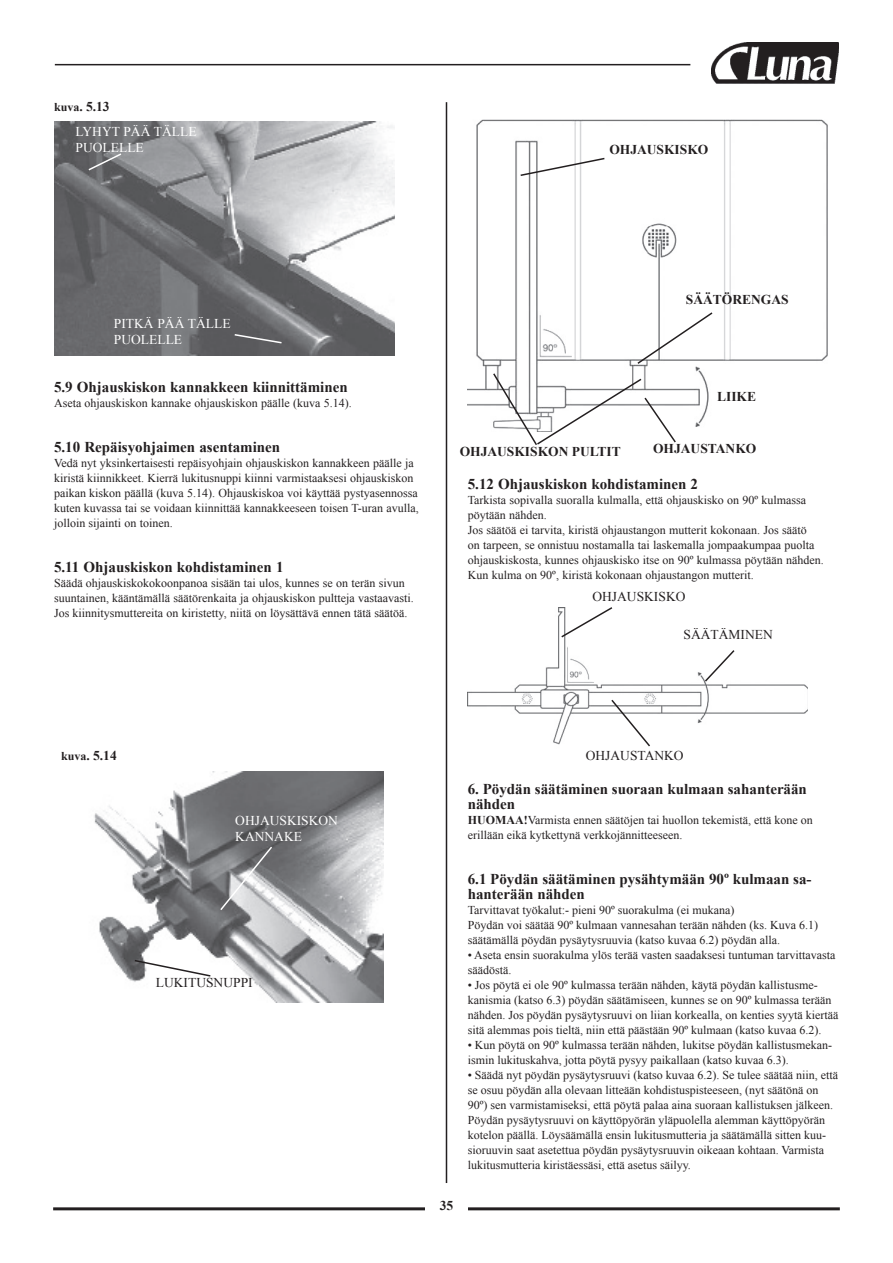
<style>
.page{position:relative;width:893px;height:1263px;background:#fff}
.page>*{position:absolute;margin:0;border:0;box-sizing:border-box;transform-origin:0 0}
.t1{font:700 15px/15px "Times New Roman";color:#231f20}
.t2{font:700 13.5px "Times New Roman";color:#231f20}
.t3{font:13.5px/16.2px "Times New Roman";color:#fff}
.t4{font:13.5px "Times New Roman";color:#231f20}
.t5{font:12px/15px "Times New Roman";color:#231f20}
.s1{font-size:12px}
.s2{font-weight:700}
</style>
<div class="page">
<img style="left:711px;top:43px;width:128px;height:41px">
<hr style="left:55px;top:64px;width:635px;height:1px;background:#231f20">
<hr style="left:446px;top:102px;width:1px;height:1081px;background:#231f20">
<hr style="left:53px;top:1207px;width:787px;height:3px;background:#231f20">
<svg style="left:424px;top:1207px;width:41px;height:4px"></svg>
<img style="left:54px;top:121px;width:340px;height:235px">
<img style="left:94px;top:772px;width:290px;height:230px">
<svg style="left:219px;top:845px;width:55px;height:67px;background:#9e9fa1"></svg>
<svg style="left:133px;top:959px;width:79px;height:19px"></svg>
<svg style="left:87px;top:152px;width:196px;height:192px;background:#797a7d"></svg>
<img style="left:468px;top:119px;width:359px;height:287px">
<svg style="left:519px;top:157px;width:87px;height:20px"></svg>
<svg style="left:492px;top:311px;width:222px;height:134px"></svg>
<img style="left:468px;top:607px;width:340px;height:138px">
<svg style="left:560px;top:607px;width:176px;height:140px"></svg>
<p class="t2" style="left:54px;top:99px;width:57px"><span class="s1">kuva</span>. 5.13</p>
<p class="t3" style="left:76px;top:123px;width:123px">LYHYT PÄÄ TÄLLE<br>PUOLELLE</p>
<p class="t2" style="left:609px;top:142px;width:101px">OHJAUSKISKO</p>
<p class="t3" style="left:114px;top:315px;width:118px">PITKÄ PÄÄ TÄLLE<br>PUOLELLE</p>
<p class="t1" style="left:54px;top:380px;width:295px">5.9 Ohjauskiskon kannakkeen kiinnittäminen</p>
<p class="t5" style="left:54px;top:396px;width:299px">Aseta ohjauskiskon kannake ohjauskiskon päälle (kuva 5.14).</p>
<p class="t1" style="left:54px;top:440px;width:228px">5.10 Repäisyohjaimen asentaminen</p>
<p class="t5" style="left:54px;top:456px;width:366px">Vedä nyt yksinkertaisesti repäisyohjain ohjauskiskon kannakkeen päälle ja kiristä kiinnikkeet. Kierrä lukitusnuppi kiinni varmistaaksesi ohjauskiskon paikan kiskon päällä (kuva 5.14). Ohjauskiskoa voi käyttää pystyasennossa kuten kuvassa tai se voidaan kiinnittää kannakkeeseen toisen T-uran avulla, jolloin sijainti on toinen.</p>
<p class="t1" style="left:54px;top:560px;width:231px">5.11 Ohjauskiskon kohdistaminen 1</p>
<p class="t5" style="left:54px;top:576px;width:361px">Säädä ohjauskiskokokoonpanoa sisään tai ulos, kunnes se on terän sivun suuntainen, kääntämällä säätörenkaita ja ohjauskiskon pultteja vastaavasti.<br>Jos kiinnitysmuttereita on kiristetty, niitä on löysättävä ennen tätä säätöä.</p>
<p class="t2" style="left:686px;top:292px;width:104px">SÄÄTÖRENGAS</p>
<p class="t2" style="left:460px;top:444px;width:163px">OHJAUSKISKON PULTIT</p>
<p class="t2" style="left:717px;top:389px;width:41px">LIIKE</p>
<p class="t2" style="left:653px;top:441px;width:105px">OHJAUSTANKO</p>
<p class="t1" style="left:468px;top:476px;width:232px">5.12 Ohjauskiskon kohdistaminen 2</p>
<p class="t5" style="left:468px;top:492px;width:358px">Tarkista sopivalla suoralla kulmalla, että ohjauskisko on 90º kulmassa pöytään nähden.<br>Jos säätöä ei tarvita, kiristä ohjaustangon mutterit kokonaan. Jos säätö<br>on tarpeen, se onnistuu nostamalla tai laskemalla jompaakumpaa puolta ohjauskiskosta, kunnes ohjauskisko itse on 90º kulmassa pöytään nähden.<br>Kun kulma on 90º, kiristä kokonaan ohjaustangon mutterit.</p>
<p class="t4" style="left:592px;top:589px;width:94px">OHJAUSKISKO</p>
<p class="t4" style="left:683px;top:627px;width:91px">SÄÄTÄMINEN</p>
<p class="t2" style="left:61px;top:748px;width:57px"><span class="s1">kuva</span>. 5.14</p>
<p class="t3" style="left:235px;top:813px;width:104px">OHJAUSKISKON<br>KANNAKE</p>
<p class="t4" style="left:156px;top:975px;width:98px">LUKITUSNUPPI</p>
<p class="t2" style="left:440px;top:1198px;width:15px">35</p>
<p class="t4" style="left:586px;top:748px;width:99px">OHJAUSTANKO</p>
<p class="t1" style="left:468px;top:781px;width:341px">6. Pöydän säätäminen suoraan kulmaan sahanterään nähden</p>
<p class="t5" style="left:468px;top:812px;width:346px"><span class="s2">HUOMAA!</span>Varmista ennen säätöjen tai huollon tekemistä, että kone on erillään eikä kytkettynä verkkojännitteeseen.</p>
<p class="t1" style="left:468px;top:871px;width:345px">6.1 Pöydän säätäminen pysähtymään 90º kulmaan sa&shy;hanterään nähden</p>
<p class="t5" style="left:468px;top:902px;width:352px">Tarvittavat työkalut:- pieni 90º suorakulma (ei mukana)<br>Pöydän voi säätää 90º kulmaan vannesahan terään nähden (ks. Kuva 6.1) säätämällä pöydän pysäytysruuvia (katso kuvaa 6.2) pöydän alla.</p>
<p class="t5" style="left:468px;top:947px;width:369px">• Aseta ensin suorakulma ylös terää vasten saadaksesi tuntuman tarvittavasta säädöstä.</p>
<p class="t5" style="left:468px;top:977px;width:372px">• Jos pöytä ei ole 90º kulmassa terään nähden, käytä pöydän kallistusme&shy;kanismia (katso 6.3) pöydän säätämiseen, kunnes se on 90º kulmassa terään nähden. Jos pöydän pysäytysruuvi on liian korkealla, on kenties syytä kiertää sitä alemmas pois tieltä, niin että päästään 90º kulmaan (katso kuvaa 6.2).</p>
<p class="t5" style="left:468px;top:1037px;width:366px">• Kun pöytä on 90º kulmassa terään nähden, lukitse pöydän kallistusmekan&shy;ismin lukituskahva, jotta pöytä pysyy paikallaan (katso kuvaa 6.3).</p>
<p class="t5" style="left:468px;top:1067px;width:372px">• Säädä nyt pöydän pysäytysruuvi (katso kuvaa 6.2). Se tulee säätää niin, että se osuu pöydän alla olevaan litteään kohdistuspisteeseen, (nyt säätönä on 90º) sen varmistamiseksi, että pöytä palaa aina suoraan kallistuksen jälkeen.<br>Pöydän pysäytysruuvi on käyttöpyörän yläpuolella alemman käyttöpyörän kotelon päällä. Löysäämällä ensin lukitusmutteria ja säätämällä sitten kuu&shy;sioruuvin saat asetettua pöydän pysäytysruuvin oikeaan kohtaan. Varmista lukitusmutteria kiristäessäsi, että asetus säilyy.</p>
</div>
